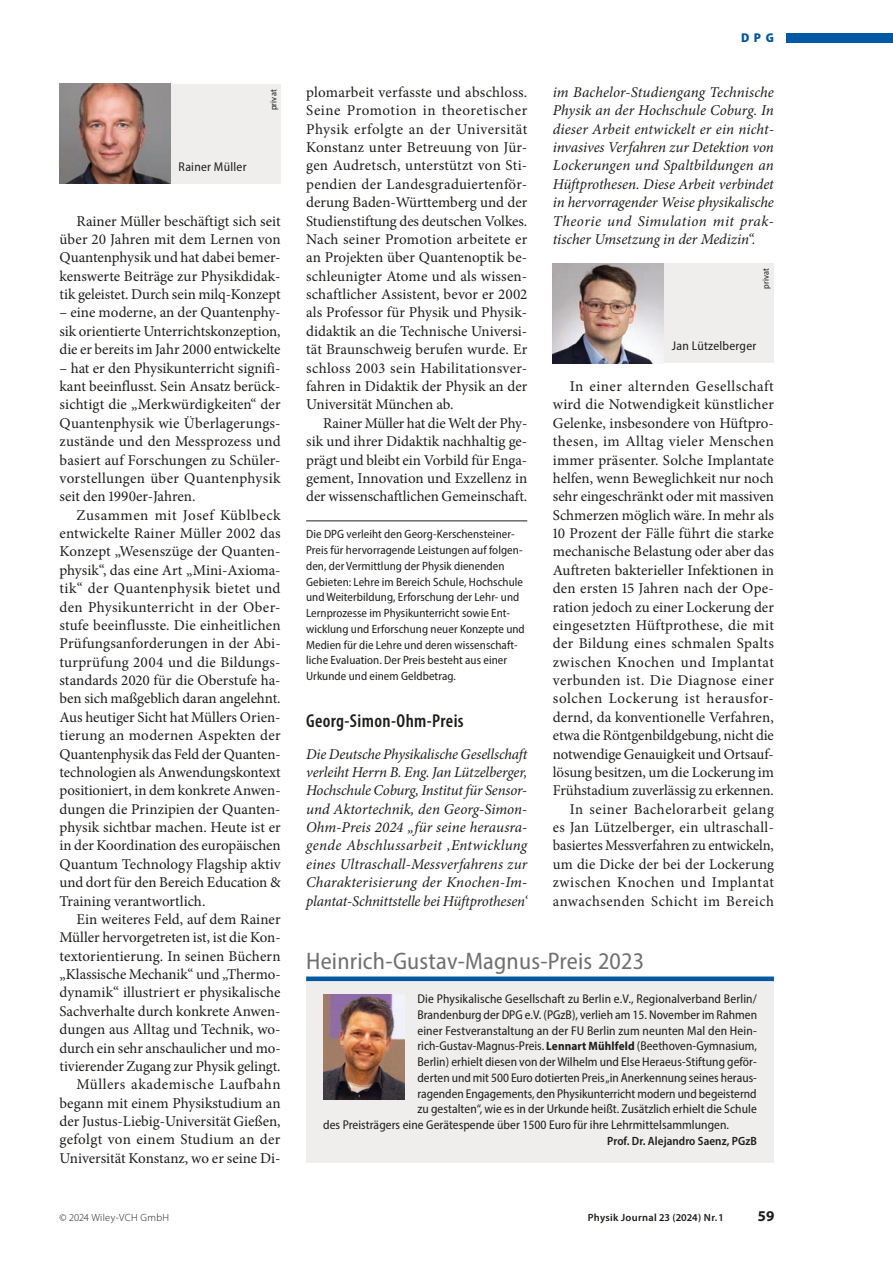
<style>
.page{position:relative;width:893px;height:1263px;background:#fff}
.page>*{position:absolute;margin:0;border:0;box-sizing:border-box;transform-origin:0 0}
.Ü__überLinie_16{font:semi-condensed 24px "Myriad Pro";letter-spacing:.01em;color:#70706f}
.Ü2{font:600 condensed 18.75px "Myriad Pro";letter-spacing:.02em;color:#1d1d1b}
.GT{font:15px/18.3px "Minion Pro";letter-spacing:-.005em;color:#1d1d1b;text-align:justify}
.GTO{font:italic 15px/18.3px "Minion Pro";letter-spacing:-.005em;color:#1d1d1b;text-align:justify}
.t1{font:700 15px "Myriad Pro";color:#1d1d1b}
.GTO-2{font:semi-condensed 12.75px "Myriad Pro";letter-spacing:.005em;color:#1d1d1b}
.Perso_bildname{font:semi-condensed 12.75px "Myriad Pro";letter-spacing:.02em;color:#1d1d1b}
.t2{font:900 semi-condensed 12.75px "Myriad Pro";color:#0059a4}
.Preis_Beschreibung{font:semi-condensed 12px/15.8px "Myriad Pro";letter-spacing:.005em;color:#1d1d1b}
.Kasten_Autor{font:600 semi-condensed 12px "Myriad Pro";letter-spacing:.005em;color:#1d1d1b}
.t3{font:600 10.5px "Myriad Pro";letter-spacing:.03em;color:#1d1d1b}
.t4{font:300 10.5px "Myriad Pro";letter-spacing:.03em;color:#1d1d1b}
.Bild_Quelle_schwarz{font:semi-condensed 9px "Myriad Pro";letter-spacing:.02em;color:#1d1d1b}
.s1{font-weight:700;font-size:12.15px}
</style>
<div class="page">
<div style="left:787px;top:33px;width:106px;height:9px;background:#0059a4"></div>
<div style="left:60px;top:84px;width:221px;height:100px;background:#efeeec"></div>
<img style="left:60px;top:84px;width:110px;height:100px">
<hr style="left:306px;top:520px;width:221px;height:1px;background:#1d1d1b">
<div style="left:553px;top:263px;width:221px;height:100px;background:#efeeec"></div>
<img style="left:553px;top:263px;width:110px;height:100px">
<div style="left:306px;top:976px;width:468px;height:187px;background:#efeeec"></div>
<div style="left:306px;top:976px;width:468px;height:5px;background:#0059a4"></div>
<img style="left:324px;top:994px;width:81px;height:105px">
<p class="Perso_bildname" style="left:179px;top:159px;width:69px">Rainer Müller</p>
<p class="Bild_Quelle_schwarz" style="left:268px;top:110px;width:22px;rotate:-90deg">privat</p>
<p class="GT" style="left:60px;top:212px;width:223px;text-indent:17px">Rainer Müller beschäftigt sich seit über 20 Jahren mit dem Lernen von Quantenphysik und hat dabei bemer&shy;kenswerte Beiträge zur Physikdidak&shy;tik geleistet. Durch sein milq-Konzept</p>
<p class="GT" style="left:60px;top:304px;width:223px">– eine moderne, an der Quantenphy&shy;sik orientierte Unterrichtskonzeption, die er bereits im Jahr 2000 entwickelte</p>
<p class="GT" style="left:60px;top:359px;width:223px">– hat er den Physikunterricht signifi&shy;kant beeinflusst. Sein Ansatz berück&shy;sichtigt die „Merkwürdigkeiten“ der Quantenphysik wie Überlagerungs&shy;zustände und den Messprozess und basiert auf Forschungen zu Schüler&shy;vorstellungen über Quantenphysik seit den 1990er-Jahren.</p>
<p class="GT" style="left:60px;top:506px;width:223px;text-indent:17px">Zusammen mit Josef Küblbeck entwickelte Rainer Müller 2002 das Konzept „Wesenszüge der Quanten&shy;physik“, das eine Art „Mini-Axioma&shy;tik“ der Quantenphysik bietet und den Physikunterricht in der Ober&shy;stufe beeinflusste. Die einheitlichen Prüfungsanforderungen in der Abi&shy;turprüfung 2004 und die Bildungs&shy;standards 2020 für die Oberstufe ha&shy;ben sich maßgeblich daran angelehnt.<br>Aus heutiger Sicht hat Müllers Orien&shy;tierung an modernen Aspekten der Quantenphysik das Feld der Quanten&shy;technologien als Anwendungskontext positioniert, in dem konkrete Anwen&shy;dungen die Prinzipien der Quanten&shy;physik sichtbar machen. Heute ist er in der Koordination des europäischen Quantum Technology Flagship aktiv und dort für den Bereich Education &amp; Training verantwortlich.</p>
<p class="GT" style="left:60px;top:910px;width:223px;text-indent:17px">Ein weiteres Feld, auf dem Rainer Müller hervorgetreten ist, ist die Kon&shy;textorientierung. In seinen Büchern „Klassische Mechanik“ und „Thermo&shy;dynamik“ illustriert er physikalische Sachverhalte durch konkrete Anwen&shy;dungen aus Alltag und Technik, wo&shy;durch ein sehr anschaulicher und mo&shy;tivierender Zugang zur Physik gelingt.</p>
<p class="GT" style="left:60px;top:1075px;width:223px;text-indent:17px">Müllers akademische Laufbahn begann mit einem Physikstudium an der Justus-Liebig-Universität Gießen, gefolgt von einem Studium an der Universität Konstanz, wo er seine Di-</p>
<p class="GT" style="left:306px;top:83px;width:223px">plomarbeit verfasste und abschloss.<br>Seine Promotion in theoretischer Physik erfolgte an der Universität Konstanz unter Betreuung von Jür&shy;gen Audretsch, unterstützt von Sti&shy;pendien der Landesgraduiertenför&shy;derung Baden-Württemberg und der Studienstiftung des deutschen Volkes.<br>Nach seiner Promotion arbeitete er an Projekten über Quantenoptik be&shy;schleunigter Atome und als wissen&shy;schaftlicher Assistent, bevor er 2002 als Professor für Physik und Physik&shy;didaktik an die Technische Universi&shy;tät Braunschweig berufen wurde. Er schloss 2003 sein Habilitationsver&shy;fahren in Didaktik der Physik an der Universität München ab.</p>
<p class="GT" style="left:306px;top:414px;width:223px;text-indent:17px">Rainer Müller hat die Welt der Phy&shy;sik und ihrer Didaktik nachhaltig ge&shy;prägt und bleibt ein Vorbild für Enga&shy;gement, Innovation und Exzellenz in der wissenschaftlichen Gemeinschaft.</p>
<p class="Preis_Beschreibung" style="left:306px;top:526px;width:220px">Die DPG verleiht den Georg-Kerschensteiner-Preis für hervorragende Leistungen auf folgen&shy;den, der Vermittlung der Physik dienenden Gebieten: Lehre im Bereich Schule, Hochschule und Weiterbildung, Erforschung der Lehr- und Lernprozesse im Physikunterricht sowie Ent&shy;wicklung und Erforschung neuer Konzepte und Medien für die Lehre und deren wissenschaft&shy;liche Evaluation. Der Preis besteht aus einer Urkunde und einem Geldbetrag.</p>
<p class="Ü2" style="left:306px;top:709px;width:159px">Georg-Simon-Ohm-Preis</p>
<p class="GTO" style="left:306px;top:744px;width:223px">Die Deutsche Physikalische Gesellschaft verleiht Herrn B. Eng. Jan Lützelberger, Hochschule Coburg, Institut für Sensor&shy;und Aktortechnik, den Georg-Simon-Ohm-Preis 2024 „für seine herausra&shy;gende Abschlussarbeit ‚Entwicklung eines Ultraschall-Messverfahrens zur Charakterisierung der Knochen-Im&shy;plantat-Schnittstelle bei Hüftprothesen‘</p>
<p class="t2" style="left:741px;top:30px;width:34px">DPG</p>
<p class="GTO" style="left:553px;top:83px;width:223px">im Bachelor-Studiengang Technische Physik an der Hochschule Coburg. In dieser Arbeit entwickelt er ein nicht&shy;invasives Verfahren zur Detektion von Lockerungen und Spaltbildungen an Hüftprothesen. Diese Arbeit verbindet in hervorragender Weise physikalische Theorie und Simulation mit prak&shy;tischer Umsetzung in der Medizin“.</p>
<p class="Bild_Quelle_schwarz" style="left:760px;top:289px;width:22px;rotate:-90deg">privat</p>
<p class="Perso_bildname" style="left:672px;top:338px;width:86px">Jan Lützelberger</p>
<p class="GT" style="left:553px;top:377px;width:223px;text-indent:17px">In einer alternden Gesellschaft wird die Notwendigkeit künstlicher Gelenke, insbesondere von Hüftpro&shy;thesen, im Alltag vieler Menschen immer präsenter. Solche Implantate helfen, wenn Beweglichkeit nur noch sehr eingeschränkt oder mit massiven Schmerzen möglich wäre. In mehr als 10 Prozent der Fälle führt die starke mechanische Belastung oder aber das Auftreten bakterieller Infektionen in den ersten 15 Jahren nach der Ope&shy;ration jedoch zu einer Lockerung der eingesetzten Hüftprothese, die mit der Bildung eines schmalen Spalts zwischen Knochen und Implantat verbunden ist. Die Diagnose einer solchen Lockerung ist herausfor&shy;dernd, da konventionelle Verfahren, etwa die Röntgenbildgebung, nicht die notwendige Genauigkeit und Ortsauf&shy;lösung besitzen, um die Lockerung im Frühstadium zuverlässig zu erkennen.</p>
<p class="GT" style="left:553px;top:800px;width:223px;text-indent:17px">In seiner Bachelorarbeit gelang es Jan Lützelberger, ein ultraschall&shy;basiertes Messverfahren zu entwickeln, um die Dicke der bei der Lockerung zwischen Knochen und Implantat anwachsenden Schicht im Bereich</p>
<p class="Ü__überLinie_16" style="left:306px;top:946px;width:340px">Heinrich-Gustav-Magnus-Preis 2023</p>
<p class="GTO-2" style="left:417px;top:991px;width:341px">Die Physikalische Gesellschaft zu Berlin e.V., Regionalverband Berlin/</p>
<p class="GTO-2" style="left:417px;top:1007px;width:341px">Brandenburg der DPG e.V. (PGzB), verlieh am 15. November im Rahmen</p>
<p class="GTO-2" style="left:417px;top:1022px;width:341px">einer Festveranstaltung an der FU Berlin zum neunten Mal den Hein-</p>
<p class="GTO-2" style="left:417px;top:1038px;width:341px">rich-Gustav-Magnus-Preis. <span class="s1">Lennart Mühlfeld</span> (Beethoven-Gymnasium,</p>
<p class="GTO-2" style="left:417px;top:1054px;width:341px">Berlin) erhielt diesen von der Wilhelm und Else Heraeus-Stiftung geför-</p>
<p class="GTO-2" style="left:417px;top:1070px;width:341px">derten und mit 500 Euro dotierten Preis „in Anerkennung seines heraus-</p>
<p class="GTO-2" style="left:417px;top:1085px;width:341px">ragenden Engagements, den Physikunterricht modern und begeisternd</p>
<p class="GTO-2" style="left:417px;top:1101px;width:341px">zu gestalten“, wie es in der Urkunde heißt. Zusätzlich erhielt die Schule</p>
<p class="GTO-2" style="left:323px;top:1117px;width:407px">des Preisträgers eine Gerätespende über 1500 Euro für ihre Lehrmittelsammlungen.</p>
<p class="Kasten_Autor" style="left:607px;top:1133px;width:151px">Prof. Dr. Alejandro Saenz, PGzB</p>
<p class="t4" style="left:60px;top:1211px;width:111px">© 2024 Wiley-VCH GmbH</p>
<p class="t3" style="left:588px;top:1211px;width:137px">Physik Journal 23 (2024) Nr. 1</p>
<p class="t1" style="left:758px;top:1206px;width:18px">59</p>
</div>
